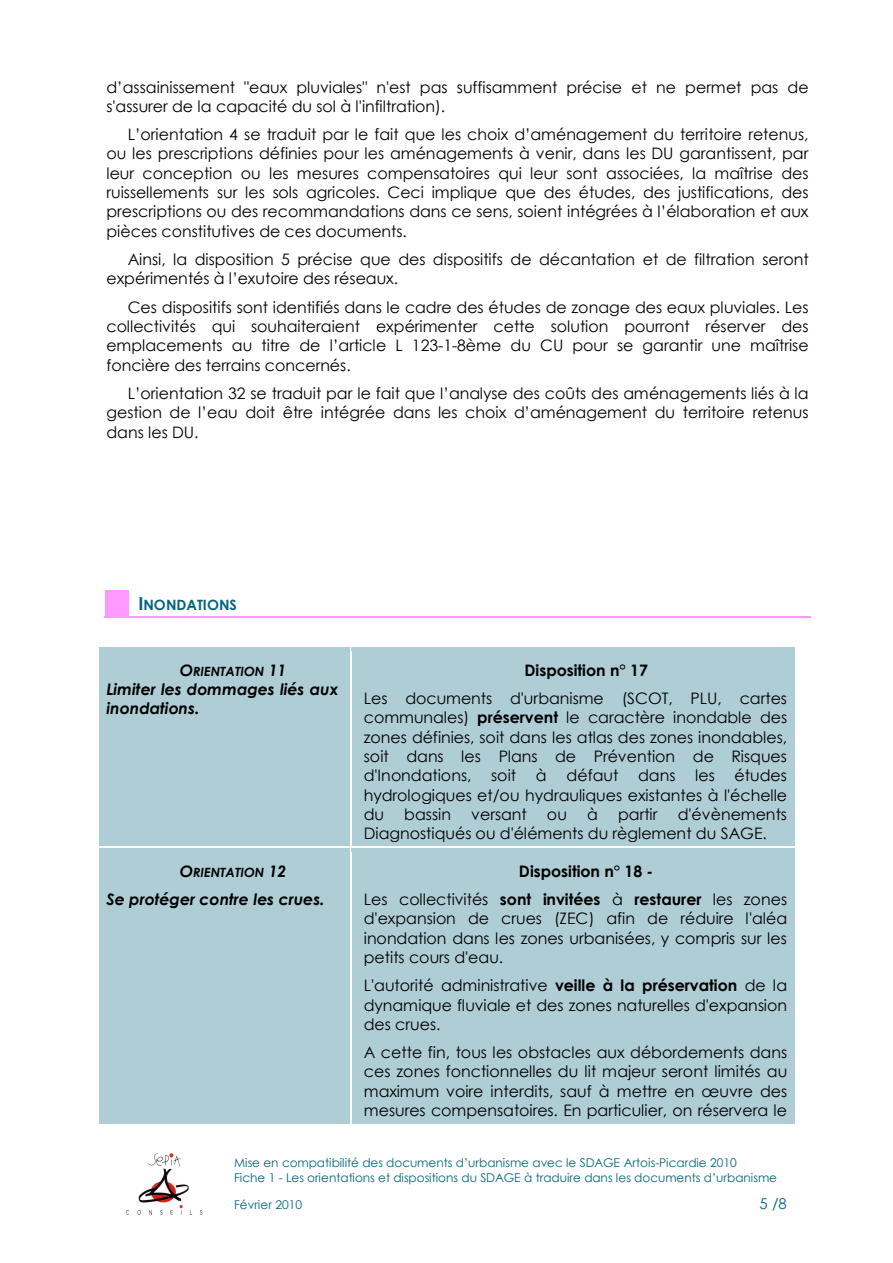
<style>
.page{position:relative;width:893px;height:1263px;background:#fff}
.page>*{position:absolute;margin:0;border:0;box-sizing:border-box;transform-origin:0 0}
.t1{font:15.9px/19.4px "Century Gothic";color:#000;text-align:justify}
.t2{font:15px "Century Gothic";color:#04647d}
.t3{font:14.25px "Century Gothic";letter-spacing:-.005em;color:#04647d}
.t4{font:12.75px "Century Gothic";color:#000}
.t5{font:12px/14.7px "Century Gothic";color:#04647d}
.s1{font-size:18px}
.s2{font-size:15.9px}
</style>
<div class="page">
<img style="left:126px;top:1153px;width:77px;height:62px">
<hr style="left:104px;top:616px;width:706px;height:2px;background:#f9f">
<div style="left:99px;top:647px;width:251px;height:200px;background:#afcdd5"></div>
<div style="left:352px;top:647px;width:442px;height:200px;background:#afcdd5"></div>
<hr style="left:351px;top:647px;width:443px;height:4px;background:#afcdd5">
<svg style="left:99px;top:846px;width:251px;height:1px"></svg>
<svg style="left:352px;top:846px;width:442px;height:1px"></svg>
<div style="left:99px;top:848px;width:251px;height:276px;background:#afcdd5"></div>
<div style="left:352px;top:848px;width:442px;height:276px;background:#afcdd5"></div>
<svg style="left:105px;top:590px;width:24px;height:26px"></svg>
<p class="t1" style="left:106px;top:78px;width:703px">d’assainissement "eaux pluviales" n'est pas suffisamment précise et ne permet pas de s'assurer de la capacité du sol à l'infiltration).</p>
<p class="t1" style="left:106px;top:126px;width:703px;text-indent:21px">L’orientation 4 se traduit par le fait que les choix d’aménagement du territoire retenus, ou les prescriptions définies pour les aménagements à venir, dans les DU garantissent, par leur conception ou les mesures compensatoires qui leur sont associées, la maîtrise des ruissellements sur les sols agricoles. Ceci implique que des études, des justifications, des prescriptions ou des recommandations dans ce sens, soient intégrées à l’élaboration et aux pièces constitutives de ces documents.</p>
<p class="t1" style="left:106px;top:251px;width:704px;text-indent:21px">Ainsi, la disposition 5 précise que des dispositifs de décantation et de filtration seront expérimentés à l’exutoire des réseaux.</p>
<p class="t1" style="left:106px;top:299px;width:703px;text-indent:21px">Ces dispositifs sont identifiés dans le cadre des études de zonage des eaux pluviales. Les collectivités qui souhaiteraient expérimenter cette solution pourront réserver des emplacements au titre de l’article L 123-1-8ème du CU pour se garantir une maîtrise foncière des terrains concernés.</p>
<p class="t1" style="left:106px;top:385px;width:703px;text-indent:21px">L’orientation 32 se traduit par le fait que l’analyse des coûts des aménagements liés à la gestion de l’eau doit être intégrée dans les choix d’aménagement du territoire retenus dans les DU.</p>
<p class="t3" style="left:138px;top:599px;width:100px"><span class="s1">I</span>NONDATIONS</p>
<p class="t4" style="left:180px;top:666px;width:108px"><span class="s2">O</span>RIENTATION <span class="s2">11</span></p>
<p class="t1" style="left:106px;top:681px;width:234px">Limiter les dommages liés aux inondations.</p>
<p class="t4" style="left:180px;top:868px;width:108px"><span class="s2">O</span>RIENTATION <span class="s2">12</span></p>
<p class="t1" style="left:106px;top:891px;width:220px">Se protéger contre les crues.</p>
<p class="t1" style="left:364px;top:657px;width:425px;line-height:28.5px;text-indent:161px">Disposition n° 17<br>Les documents d'urbanisme (SCOT, PLU, cartes</p>
<p class="t1" style="left:364px;top:709px;width:425px">communales) préservent le caractère inondable des zones définies, soit dans les atlas des zones inondables, soit dans les Plans de Prévention de Risques d'Inondations, soit à défaut dans les études hydrologiques et/ou hydrauliques existantes à l'échelle du</p>
<p class="t1" style="left:364px;top:806px;width:425px;text-indent:314px">d'évènements<br>Diagnostiqués ou d'éléments du règlement du SAGE.</p>
<p class="t1" style="left:404px;top:806px;width:48px">bassin</p>
<p class="t1" style="left:471px;top:806px;width:57px">versant</p>
<p class="t1" style="left:547px;top:806px;width:22px">ou</p>
<p class="t1" style="left:587px;top:806px;width:12px">à</p>
<p class="t1" style="left:618px;top:806px;width:41px">partir</p>
<p class="t1" style="left:364px;top:859px;width:425px;line-height:27.8px;text-indent:155px">Disposition n° 18 -<br>Les collectivités sont invitées à restaurer les zones</p>
<p class="t1" style="left:364px;top:910px;width:425px">d'expansion de crues (ZEC) afin de réduire l'aléa inondation dans les zones urbanisées, y compris sur les petits cours d'eau.</p>
<p class="t1" style="left:364px;top:977px;width:425px">L'autorité administrative veille à la préservation de la dynamique fluviale et des zones naturelles d'expansion des crues.</p>
<p class="t1" style="left:364px;top:1044px;width:425px">A cette fin, tous les obstacles aux débordements dans ces zones fonctionnelles du lit majeur seront limités au maximum voire interdits, sauf à mettre en œuvre des mesures compensatoires. En particulier, on réservera le</p>
<p class="t5" style="left:234px;top:1157px;width:544px">Mise en compatibilité des documents d’urbanisme avec le SDAGE Artois-Picardie 2010<br>Fiche 1 - Les orientations et dispositions du SDAGE à traduire dans les documents d’urbanisme</p>
<p class="t5" style="left:234px;top:1198px;width:69px">Février 2010</p>
<p class="t2" style="left:759px;top:1197px;width:29px">5 /8</p>
</div>
